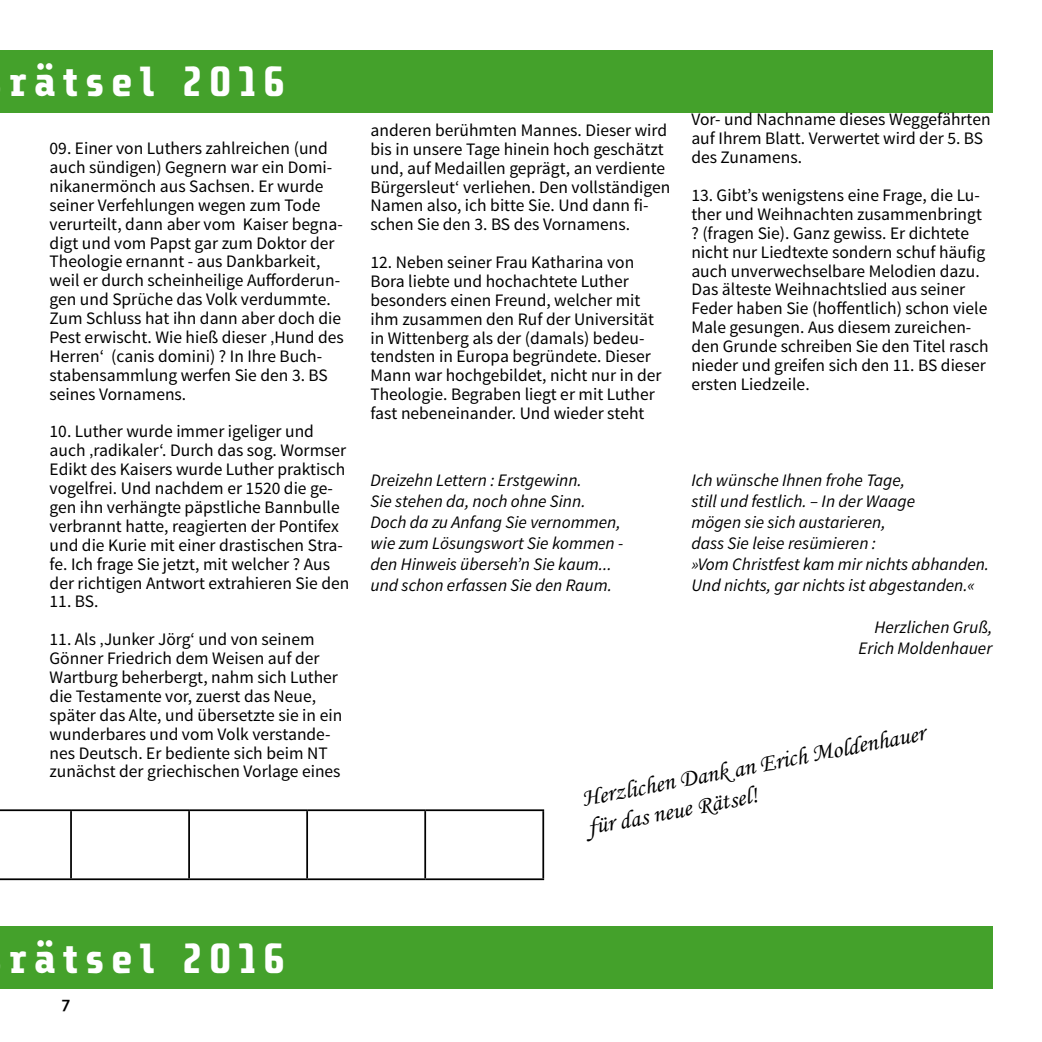
<style>
.page{position:relative;width:1042px;height:1042px;background:#fff}
.page>*{position:absolute;margin:0;border:0;box-sizing:border-box;transform-origin:0 0}
.t1{font:700 42px "Nakotica Barrow Slab";letter-spacing:.18em;color:#fff}
.t2{font:24.5px/29.4px "Monotype Corsiva";color:#000}
.t3{font:17.5px/18.9px "Source Sans Pro";color:#000}
.t4{font:italic 17.5px/21px "Source Sans Pro";color:#000}
.t5{font:700 17.5px "Corbel";color:#000}
</style>
<div class="page">
<div style="left:0;top:50px;width:992px;height:62px;background:#44a12b"></div>
<div style="left:0;top:926px;width:992px;height:63px;background:#44a12b"></div>
<hr style="left:0;top:809px;width:71px;height:2px;background:#000">
<hr style="left:71px;top:809px;width:118px;height:2px;background:#000">
<hr style="left:70px;top:811px;width:2px;height:67px;background:#000">
<hr style="left:189px;top:809px;width:118px;height:2px;background:#000">
<hr style="left:188px;top:811px;width:2px;height:67px;background:#000">
<hr style="left:307px;top:809px;width:118px;height:2px;background:#000">
<hr style="left:306px;top:811px;width:2px;height:67px;background:#000">
<hr style="left:425px;top:809px;width:119px;height:2px;background:#000">
<hr style="left:424px;top:811px;width:2px;height:67px;background:#000">
<hr style="left:542px;top:811px;width:2px;height:67px;background:#000">
<hr style="left:0;top:878px;width:71px;height:2px;background:#000">
<hr style="left:71px;top:878px;width:118px;height:2px;background:#000">
<hr style="left:189px;top:878px;width:118px;height:2px;background:#000">
<hr style="left:307px;top:878px;width:118px;height:2px;background:#000">
<hr style="left:425px;top:878px;width:119px;height:2px;background:#000">
<h1 class="t1" style="left:9px;top:53px;width:277px">rätsel 2016</h1>
<p class="t3" style="left:50px;top:139px;width:296px">09. Einer von Luthers zahlreichen (und auch sündigen) Gegnern war ein Domi&shy;nikanermönch aus Sachsen. Er wurde seiner Verfehlungen wegen zum Tode verurteilt, dann aber vom Kaiser begna&shy;digt und vom Papst gar zum Doktor der Theologie ernannt - aus Dankbarkeit, weil er durch scheinheilige Aufforderun&shy;gen und Sprüche das Volk verdummte.<br>Zum Schluss hat ihn dann aber doch die Pest erwischt. Wie hieß dieser ‚Hund des Herren‘ (canis domini) ? In Ihre Buch&shy;stabensammlung werfen Sie den 3. BS seines Vornamens.</p>
<p class="t3" style="left:50px;top:422px;width:301px">10. Luther wurde immer igeliger und auch ‚radikaler‘. Durch das sog. Wormser Edikt des Kaisers wurde Luther praktisch vogelfrei. Und nachdem er 1520 die ge&shy;gen ihn verhängte päpstliche Bannbulle verbrannt hatte, reagierten der Pontifex und die Kurie mit einer drastischen Stra&shy;fe. Ich frage Sie jetzt, mit welcher ? Aus der richtigen Antwort extrahieren Sie den</p>
<p class="t3" style="left:50px;top:592px;width:50px">11. BS.</p>
<p class="t3" style="left:50px;top:630px;width:294px">11. Als ‚Junker Jörg‘ und von seinem Gönner Friedrich dem Weisen auf der Wartburg beherbergt, nahm sich Luther die Testamente vor, zuerst das Neue, später das Alte, und übersetzte sie in ein wunderbares und vom Volk verstande&shy;nes Deutsch. Er bediente sich beim NT zunächst der griechischen Vorlage eines</p>
<p class="t3" style="left:370px;top:121px;width:301px">anderen berühmten Mannes. Dieser wird bis in unsere Tage hinein hoch geschätzt und, auf Medaillen geprägt, an verdiente Bürgersleut‘ verliehen. Den vollständigen Namen also, ich bitte Sie. Und dann fi&shy;schen Sie den 3. BS des Vornamens.</p>
<p class="t3" style="left:370px;top:253px;width:293px">12. Neben seiner Frau Katharina von Bora liebte und hochachtete Luther besonders einen Freund, welcher mit ihm zusammen den Ruf der Universität in Wittenberg als der (damals) bedeu&shy;tendsten in Europa begründete. Dieser Mann war hochgebildet, nicht nur in der Theologie. Begraben liegt er mit Luther fast nebeneinander. Und wieder steht</p>
<p class="t3" style="left:691px;top:110px;width:301px">Vor- und Nachname dieses Weggefährten auf Ihrem Blatt. Verwertet wird der 5. BS des Zunamens.</p>
<p class="t3" style="left:691px;top:186px;width:299px">13. Gibt’s wenigstens eine Frage, die Lu&shy;ther und Weihnachten zusammenbringt ? (fragen Sie). Ganz gewiss. Er dichtete nicht nur Liedtexte sondern schuf häufig auch unverwechselbare Melodien dazu.<br>Das älteste Weihnachtslied aus seiner Feder haben Sie (hoffentlich) schon viele Male gesungen. Aus diesem zureichen&shy;den Grunde schreiben Sie den Titel rasch nieder und greifen sich den 11. BS dieser ersten Liedzeile.</p>
<p class="t4" style="left:370px;top:470px;width:254px">Dreizehn Lettern : Erstgewinn.<br>Sie stehen da, noch ohne Sinn.<br>Doch da zu Anfang Sie vernommen, wie zum Lösungswort Sie kommen - den Hinweis überseh’n Sie kaum... und schon erfassen Sie den Raum.</p>
<p class="t4" style="left:691px;top:470px;width:299px">Ich wünsche Ihnen frohe Tage,<br>still und festlich. – In der Waage<br>mögen sie sich austarieren,<br>dass Sie leise resümieren :<br>»Vom Christfest kam mir nichts abhanden.<br>Und nichts, gar nichts ist abgestanden.«</p>
<p class="t4" style="left:858px;top:617px;width:135px;text-align:right">Herzlichen Gruß,<br>Erich Moldenhauer</p>
<h2 class="t2" style="left:579px;top:784px;width:350px;rotate:-11deg">Herzlichen Dank an Erich Moldenhauer für das neue Rätsel!</h2>
<h1 class="t1" style="left:9px;top:930px;width:277px">rätsel 2016</h1>
<p class="t5" style="left:62px;top:992px;width:10px">7</p>
</div>
